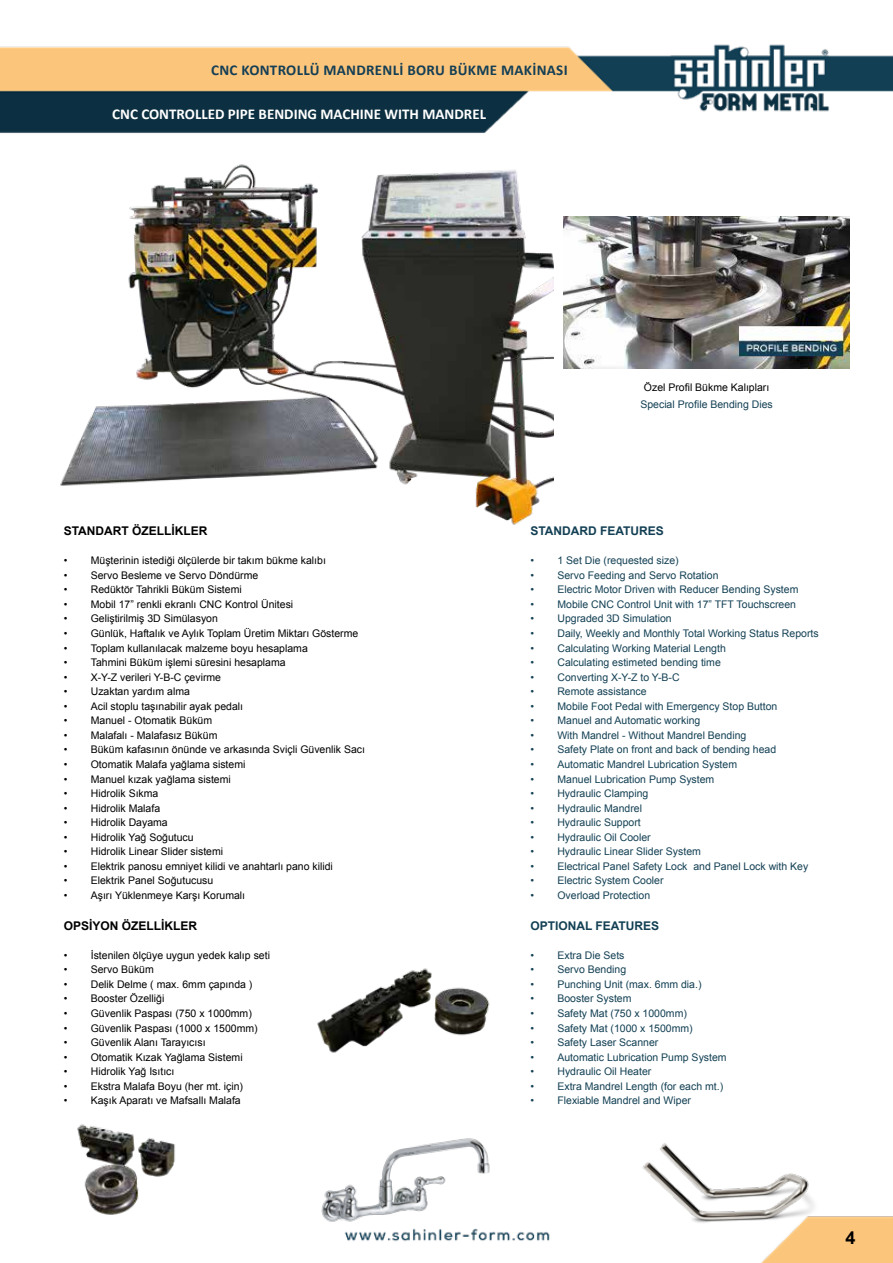
<style>
.page{position:relative;width:893px;height:1263px;background:#fff}
.page>*{position:absolute;margin:0;border:0;box-sizing:border-box;transform-origin:0 0}
.t1{font:700 18px "Arial";color:#000}
.t2{font:700 15px "Calibri";color:#fff}
.t3{font:700 15px "Calibri";letter-spacing:.02em;color:#143f55}
.t4{font:700 12px "Arial";color:#000}
.t5{font:700 12px "Arial";color:#134054}
.t6{font:10.5px "Arial";color:#000}
.t7{font:10.5px "Arial";color:#134054}
</style>
<div class="page">
<img style="left:0;top:44px;width:893px;height:1219px">
<img style="left:63px;top:1119px;width:122px;height:109px">
<img style="left:317px;top:1122px;width:177px;height:106px">
<img style="left:623px;top:1137px;width:216px;height:91px">
<img style="left:312px;top:962px;width:187px;height:96px">
<img style="left:564px;top:217px;width:286px;height:151px">
<img style="left:43px;top:145px;width:511px;height:386px">
<h2 class="t3" style="left:211px;top:60px;width:358px">CNC KONTROLLÜ MANDRENLİ BORU BÜKME MAKİNASI</h2>
<h2 class="t2" style="left:112px;top:105px;width:375px">CNC CONTROLLED PIPE BENDING MACHINE WITH MANDREL</h2>
<p class="t4" style="left:64px;top:522px;width:145px">STANDART ÖZELLİKLER</p>
<p class="t6" style="left:64px;top:553px;width:264px">• Müşterinin istediği ölçülerde bir takım bükme kalıbı</p>
<p class="t6" style="left:64px;top:568px;width:196px">• Servo Besleme ve Servo Döndürme</p>
<p class="t6" style="left:64px;top:582px;width:179px">• Redüktör Tahrikli Büküm Sistemi</p>
<p class="t6" style="left:64px;top:597px;width:231px">• Mobil 17” renkli ekranlı CNC Kontrol Ünitesi</p>
<p class="t6" style="left:64px;top:611px;width:156px">• Geliştirilmiş 3D Simülasyon</p>
<p class="t6" style="left:64px;top:626px;width:296px">• Günlük, Haftalık ve Aylık Toplam Üretim Miktarı Gösterme</p>
<p class="t6" style="left:64px;top:641px;width:246px">• Toplam kullanılacak malzeme boyu hesaplama</p>
<p class="t6" style="left:64px;top:655px;width:223px">• Tahmini Büküm işlemi süresini hesaplama</p>
<p class="t6" style="left:64px;top:670px;width:159px">• X-Y-Z verileri Y-B-C çevirme</p>
<p class="t6" style="left:64px;top:684px;width:128px">• Uzaktan yardım alma</p>
<p class="t6" style="left:64px;top:699px;width:181px">• Acil stoplu taşınabilir ayak pedalı</p>
<p class="t6" style="left:64px;top:713px;width:150px">• Manuel - Otomatik Büküm</p>
<p class="t6" style="left:64px;top:728px;width:155px">• Malafalı - Malafasız Büküm</p>
<p class="t6" style="left:64px;top:742px;width:303px">• Büküm kafasının önünde ve arkasında Sviçli Güvenlik Sacı</p>
<p class="t6" style="left:64px;top:757px;width:183px">• Otomatik Malafa yağlama sistemi</p>
<p class="t6" style="left:64px;top:771px;width:169px">• Manuel kızak yağlama sistemi</p>
<p class="t6" style="left:64px;top:786px;width:96px">• Hidrolik Sıkma</p>
<p class="t6" style="left:64px;top:801px;width:98px">• Hidrolik Malafa</p>
<p class="t6" style="left:64px;top:815px;width:106px">• Hidrolik Dayama</p>
<p class="t6" style="left:64px;top:830px;width:131px">• Hidrolik Yağ Soğutucu</p>
<p class="t6" style="left:64px;top:844px;width:161px">• Hidrolik Linear Slider sistemi</p>
<p class="t6" style="left:64px;top:859px;width:271px">• Elektrik panosu emniyet kilidi ve anahtarlı pano kilidi</p>
<p class="t6" style="left:64px;top:873px;width:151px">• Elektrik Panel Soğutucusu</p>
<p class="t6" style="left:64px;top:888px;width:183px">• Aşırı Yüklenmeye Karşı Korumalı</p>
<p class="t4" style="left:64px;top:917px;width:135px">OPSİYON ÖZELLİKLER</p>
<p class="t6" style="left:64px;top:948px;width:208px">• İstenilen ölçüye uygun yedek kalıp seti</p>
<p class="t6" style="left:64px;top:962px;width:92px">• Servo Büküm</p>
<p class="t6" style="left:64px;top:977px;width:190px">• Delik Delme ( max. 6mm çapında )</p>
<p class="t6" style="left:64px;top:991px;width:102px">• Booster Özelliği</p>
<p class="t6" style="left:64px;top:1006px;width:190px">• Güvenlik Paspası (750 x 1000mm)</p>
<p class="t6" style="left:64px;top:1021px;width:195px">• Güvenlik Paspası (1000 x 1500mm)</p>
<p class="t6" style="left:64px;top:1035px;width:143px">• Güvenlik Alanı Tarayıcısı</p>
<p class="t6" style="left:64px;top:1050px;width:180px">• Otomatik Kızak Yağlama Sistemi</p>
<p class="t6" style="left:64px;top:1064px;width:112px">• Hidrolik Yağ Isıtıcı</p>
<p class="t6" style="left:64px;top:1079px;width:181px">• Ekstra Malafa Boyu (her mt. için)</p>
<p class="t6" style="left:64px;top:1093px;width:178px">• Kaşık Aparatı ve Mafsallı Malafa</p>
<p class="t6" style="left:644px;top:380px;width:127px">Özel Profil Bükme Kalıpları</p>
<p class="t7" style="left:640px;top:397px;width:134px">Special Profile Bending Dies</p>
<p class="t5" style="left:530px;top:522px;width:135px">STANDARD FEATURES</p>
<p class="t7" style="left:530px;top:553px;width:150px">• 1 Set Die (requested size)</p>
<p class="t7" style="left:530px;top:568px;width:190px">• Servo Feeding and Servo Rotation</p>
<p class="t7" style="left:530px;top:582px;width:269px">• Electric Motor Driven with Reducer Bending System</p>
<p class="t7" style="left:530px;top:597px;width:267px">• Mobile CNC Control Unit with 17” TFT Touchscreen</p>
<p class="t7" style="left:530px;top:611px;width:143px">• Upgraded 3D Simulation</p>
<p class="t7" style="left:530px;top:626px;width:290px">• Daily, Weekly and Monthly Total Working Status Reports</p>
<p class="t7" style="left:530px;top:641px;width:197px">• Calculating Working Material Length</p>
<p class="t7" style="left:530px;top:655px;width:192px">• Calculating estimeted bending time</p>
<p class="t7" style="left:530px;top:670px;width:151px">• Converting X-Y-Z to Y-B-C</p>
<p class="t7" style="left:530px;top:684px;width:118px">• Remote assistance</p>
<p class="t7" style="left:530px;top:699px;width:249px">• Mobile Foot Pedal with Emergency Stop Button</p>
<p class="t7" style="left:530px;top:713px;width:171px">• Manuel and Automatic working</p>
<p class="t7" style="left:530px;top:728px;width:218px">• With Mandrel - Without Mandrel Bending</p>
<p class="t7" style="left:530px;top:742px;width:247px">• Safety Plate on front and back of bending head</p>
<p class="t7" style="left:530px;top:757px;width:208px">• Automatic Mandrel Lubrication System</p>
<p class="t7" style="left:530px;top:771px;width:185px">• Manuel Lubrication Pump System</p>
<p class="t7" style="left:530px;top:786px;width:120px">• Hydraulic Clamping</p>
<p class="t7" style="left:530px;top:801px;width:113px">• Hydraulic Mandrel</p>
<p class="t7" style="left:530px;top:815px;width:112px">• Hydraulic Support</p>
<p class="t7" style="left:530px;top:830px;width:122px">• Hydraulic Oil Cooler</p>
<p class="t7" style="left:530px;top:844px;width:172px">• Hydraulic Linear Slider System</p>
<p class="t7" style="left:530px;top:859px;width:279px">• Electrical Panel Safety Lock and Panel Lock with Key</p>
<p class="t7" style="left:530px;top:873px;width:135px">• Electric System Cooler</p>
<p class="t7" style="left:530px;top:888px;width:121px">• Overload Protection</p>
<p class="t5" style="left:530px;top:917px;width:130px">OPTIONAL FEATURES</p>
<p class="t7" style="left:530px;top:948px;width:96px">• Extra Die Sets</p>
<p class="t7" style="left:530px;top:962px;width:97px">• Servo Bending</p>
<p class="t7" style="left:530px;top:977px;width:173px">• Punching Unit (max. 6mm dia.)</p>
<p class="t7" style="left:530px;top:991px;width:103px">• Booster System</p>
<p class="t7" style="left:530px;top:1006px;width:158px">• Safety Mat (750 x 1000mm)</p>
<p class="t7" style="left:530px;top:1020px;width:164px">• Safety Mat (1000 x 1500mm)</p>
<p class="t7" style="left:530px;top:1035px;width:129px">• Safety Laser Scanner</p>
<p class="t7" style="left:530px;top:1050px;width:198px">• Automatic Lubrication Pump System</p>
<p class="t7" style="left:530px;top:1064px;width:122px">• Hydraulic Oil Heater</p>
<p class="t7" style="left:530px;top:1079px;width:194px">• Extra Mandrel Length (for each mt.)</p>
<p class="t7" style="left:530px;top:1093px;width:162px">• Flexiable Mandrel and Wiper</p>
<h1 class="t1" style="left:845px;top:1225px;width:12px">4</h1>
</div>
